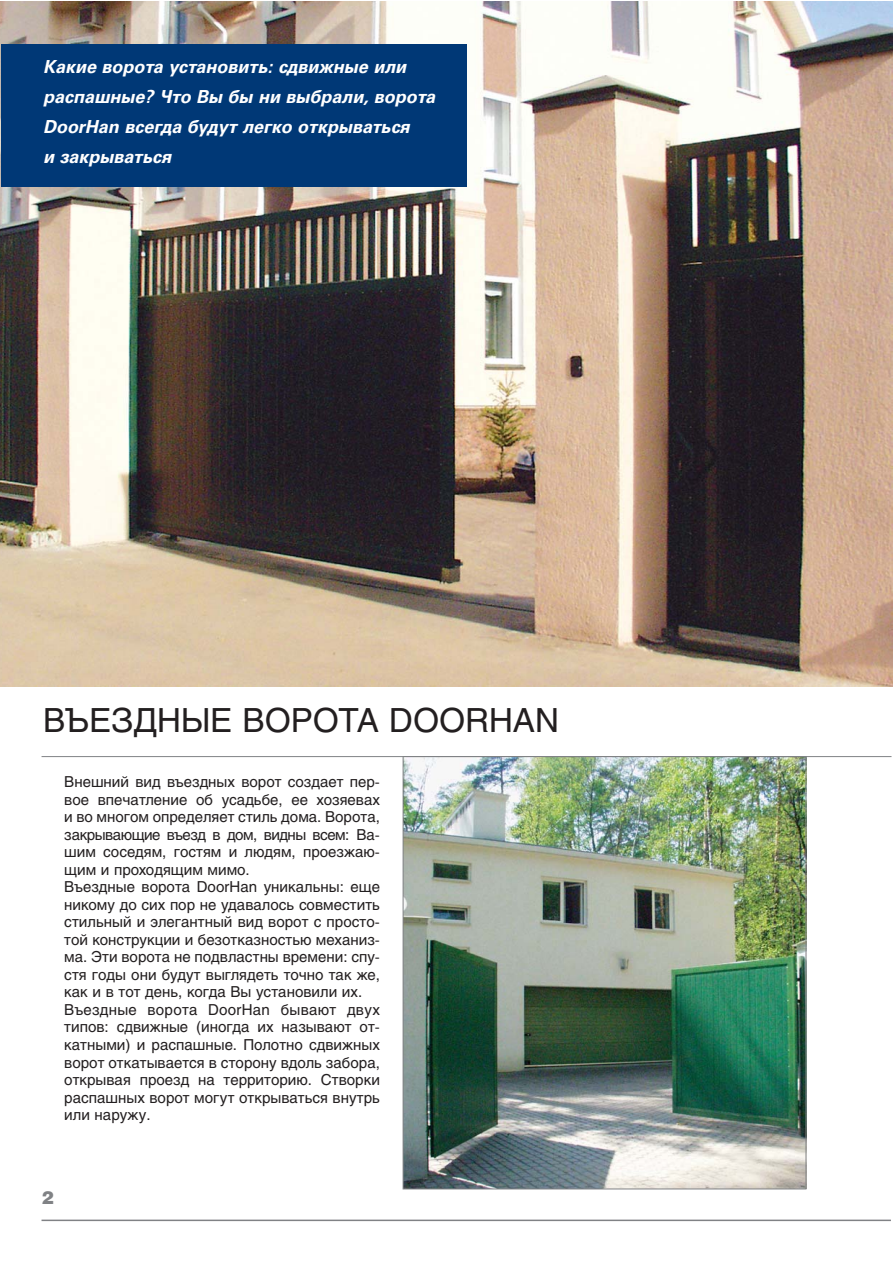
<style>
.page{position:relative;width:893px;height:1263px;background:#fff}
.page>*{position:absolute;margin:0;border:0;box-sizing:border-box;transform-origin:0 0}
.t1{font:33px "Helios";color:#231f20}
.t2{font:italic 700 18px/30px "Univers Cyr";color:#fff}
.t3{font:900 18px "Helios";color:#808285}
.t4{font:15px/17.5px "Helios";color:#231f20}
</style>
<div class="page">
<hr style="left:42px;top:1220px;width:848px;height:1px;background:#808285">
<img style="left:404px;top:758px;width:400px;height:429px">
<img style="left:1px;top:2px;width:891px;height:684px">
<div style="left:1px;top:44px;width:465px;height:143px;background:#003876"></div>
<hr style="left:42px;top:756px;width:849px;height:1px;background:#808285">
<p class="t2" style="left:43px;top:51px;width:394px">Какие ворота установить: сдвижные или распашные? Что Вы бы ни выбрали, ворота DoorHan всегда будут легко открываться<br>и закрываться</p>
<h1 class="t1" style="left:43px;top:701px;width:517px">ВЪЕЗДНЫЕ ВОРОТА DOORHAN</h1>
<p class="t4" style="left:64px;top:773px;width:317px">Внешний вид въездных ворот создает пер&shy;вое впечатление об усадьбе, ее хозяевах и во многом определяет стиль дома. Ворота, закрывающие въезд в дом, видны всем: Ва&shy;шим соседям, гостям и людям, проезжаю&shy;щим и проходящим мимо.<br>Въездные ворота DoorHan уникальны: еще никому до сих пор не удавалось совместить стильный и элегантный вид ворот с просто&shy;той конструкции и безотказностью механиз&shy;ма. Эти ворота не подвластны времени: спу&shy;стя годы они будут выглядеть точно так же, как и в тот день, когда Вы установили их.<br>Въездные ворота DoorHan бывают двух типов: сдвижные (иногда их называют от&shy;катными) и распашные. Полотно сдвижных ворот откатывается в сторону вдоль забора, открывая проезд на территорию. Створки распашных ворот могут открываться внутрь или наружу.</p>
<p class="t3" style="left:42px;top:1191px;width:13px">2</p>
</div>
